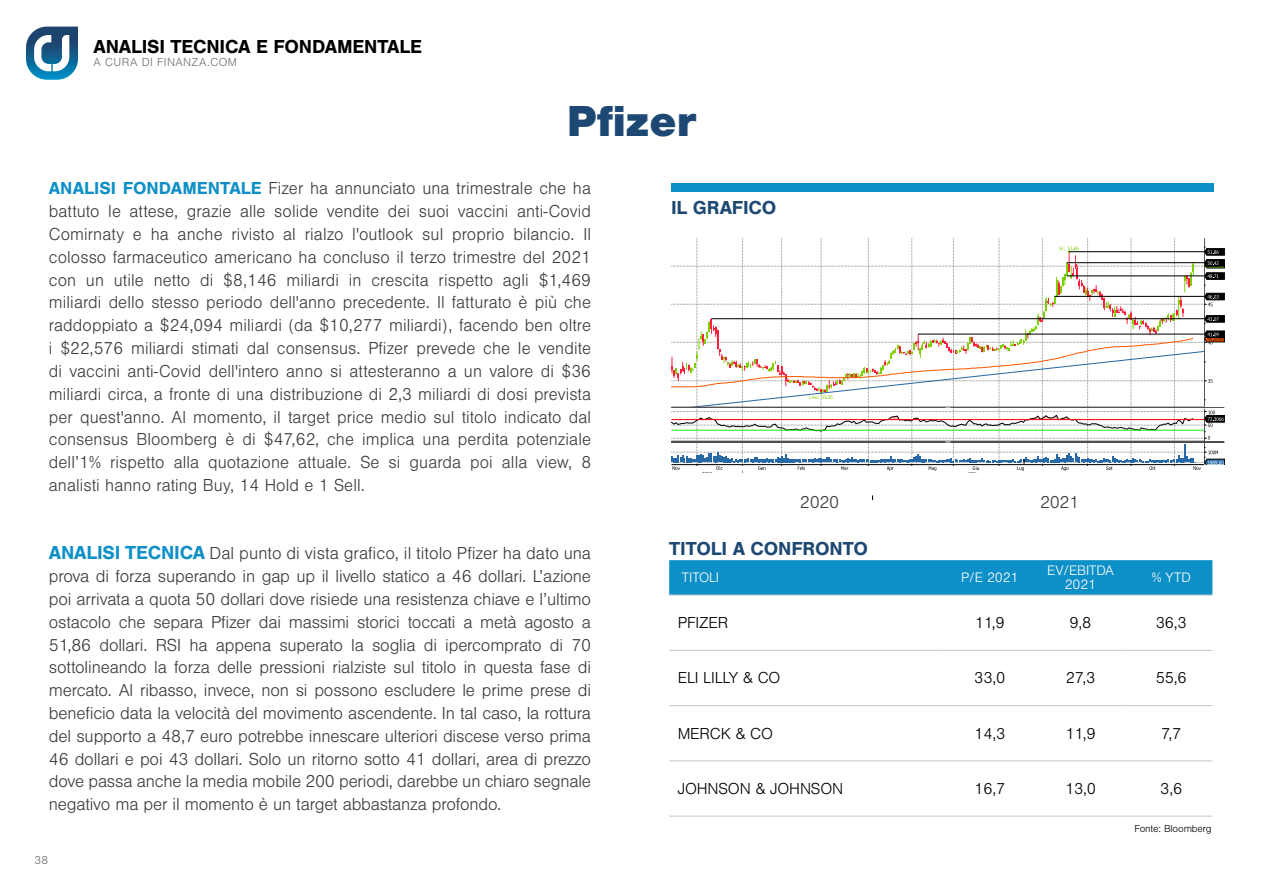
<style>
.page{position:relative;width:1263px;height:893px;background:#fff}
.page>*{position:absolute;margin:0;border:0;box-sizing:border-box;transform-origin:0 0}
.t1{font:900 45px "Nimbus San";color:#1d4873}
.t2{font:700 19.5px "Nimbus San";letter-spacing:-.01em;color:#000}
.t3{font:700 19.5px "Nimbus San";letter-spacing:-.01em;color:#1d4873}
.t4{font:300 18px/22.8px "Nimbus San";letter-spacing:-.01em;color:#3c3c3b;text-align:justify}
.t5{font:300 16.5px "Nimbus San";letter-spacing:-.01em;color:#000}
.t6{font:300 14.25px/13.5px "Nimbus San";letter-spacing:-.01em;color:#fff;text-align:center}
.t7{font:300 12px "Nimbus San";letter-spacing:.03em;color:#706f6f}
.t8{font:300 10.5px "Nimbus San";letter-spacing:-.01em;color:#000}
.s1{font-weight:700;color:#0d8fc7}
.s2{font-weight:700;font-size:19.5px;color:#0d8fc7}
</style>
<div class="page">
<svg style="left:26px;top:27px;width:52px;height:53px"></svg>
<div style="left:669px;top:560px;width:543px;height:35px;background:#0d8fc7"></div>
<hr style="left:940px;top:595px;width:91px;height:1px;background:#c6c6c6">
<hr style="left:940px;top:650px;width:91px;height:1px;background:#c6c6c6">
<hr style="left:940px;top:705px;width:91px;height:1px;background:#c6c6c6">
<hr style="left:940px;top:761px;width:91px;height:1px;background:#c6c6c6">
<hr style="left:940px;top:816px;width:91px;height:1px;background:#c6c6c6">
<hr style="left:1031px;top:595px;width:91px;height:1px;background:#c6c6c6">
<hr style="left:1031px;top:650px;width:91px;height:1px;background:#c6c6c6">
<hr style="left:1031px;top:705px;width:91px;height:1px;background:#c6c6c6">
<hr style="left:1031px;top:761px;width:91px;height:1px;background:#c6c6c6">
<hr style="left:1031px;top:816px;width:91px;height:1px;background:#c6c6c6">
<hr style="left:1122px;top:595px;width:90px;height:1px;background:#c6c6c6">
<hr style="left:1122px;top:650px;width:90px;height:1px;background:#c6c6c6">
<hr style="left:1122px;top:705px;width:90px;height:1px;background:#c6c6c6">
<hr style="left:1122px;top:761px;width:90px;height:1px;background:#c6c6c6">
<hr style="left:1122px;top:816px;width:90px;height:1px;background:#c6c6c6">
<hr style="left:669px;top:595px;width:271px;height:1px;background:#c6c6c6">
<hr style="left:669px;top:650px;width:271px;height:1px;background:#c6c6c6">
<hr style="left:669px;top:705px;width:271px;height:1px;background:#c6c6c6">
<hr style="left:669px;top:761px;width:271px;height:1px;background:#c6c6c6">
<hr style="left:669px;top:816px;width:271px;height:1px;background:#c6c6c6">
<div style="left:671px;top:183px;width:542px;height:8px;background:#0d8fc7"></div>
<svg style="left:671px;top:238px;width:553px;height:235px"></svg>
<p class="t2" style="left:94px;top:35px;width:330px">ANALISI TECNICA E FONDAMENTALE</p>
<p class="t7" style="left:94px;top:56px;width:145px">A CURA DI FINANZA.COM</p>
<h1 class="t1" style="left:567px;top:96px;width:132px">Pfizer</h1>
<p class="t4" style="left:49px;top:178px;width:544px"><span class="s1">ANALISI FONDAMENTALE</span> Fizer ha annunciato una trimestrale che ha battuto le attese, grazie alle solide vendite dei suoi vaccini anti-Covid Comirnaty e ha anche rivisto al rialzo l'outlook sul proprio bilancio. Il colosso farmaceutico americano ha concluso il terzo trimestre del 2021 con un utile netto di $8,146 miliardi in crescita rispetto agli $1,469 miliardi dello stesso periodo dell'anno precedente. Il fatturato è più che raddoppiato a $24,094 miliardi (da $10,277 miliardi), facendo ben oltre i $22,576 miliardi stimati dal consensus. Pfizer prevede che le vendite di vaccini anti-Covid dell'intero anno si attesteranno a un valore di $36 miliardi circa, a fronte di una distribuzione di 2,3 miliardi di dosi prevista per quest'anno. Al momento, il target price medio sul titolo indicato dal consensus Bloomberg è di $47,62, che implica una perdita potenziale dell’1% rispetto alla quotazione attuale. Se si guarda poi alla view, 8 analisti hanno rating Buy, 14 Hold e 1 Sell.</p>
<p class="t3" style="left:671px;top:197px;width:107px">IL GRAFICO</p>
<p class="t4" style="left:800px;top:491px;width:41px">2020</p>
<p class="t4" style="left:1040px;top:491px;width:41px">2021</p>
<p class="t4" style="left:49px;top:542px;width:544px"><span class="s2">ANALISI TECNICA</span> Dal punto di vista grafico, il titolo Pfizer ha dato una prova di forza superando in gap up il livello statico a 46 dollari. L’azione poi arrivata a quota 50 dollari dove risiede una resistenza chiave e l’ultimo ostacolo che separa Pfizer dai massimi storici toccati a metà agosto a 51,86 dollari. RSI ha appena superato la soglia di ipercomprato di 70 sottolineando la forza delle pressioni rialziste sul titolo in questa fase di mercato. Al ribasso, invece, non si possono escludere le prime prese di beneficio data la velocità del movimento ascendente. In tal caso, la rottura del supporto a 48,7 euro potrebbe innescare ulteriori discese verso prima 46 dollari e poi 43 dollari. Solo un ritorno sotto 41 dollari, area di prezzo dove passa anche la media mobile 200 periodi, darebbe un chiaro segnale negativo ma per il momento è un target abbastanza profondo.</p>
<p class="t7" style="left:34px;top:854px;width:15px">38</p>
<p class="t3" style="left:669px;top:537px;width:200px">TITOLI A CONFRONTO</p>
<p class="t6" style="left:682px;top:571px;width:39px">TITOLI</p>
<p class="t6" style="left:961px;top:571px;width:59px">P/E 2021</p>
<p class="t6" style="left:1047px;top:564px;width:69px">EV/EBITDA<br>2021</p>
<p class="t6" style="left:1152px;top:571px;width:40px">% YTD</p>
<p class="t5" style="left:678px;top:614px;width:52px">PFIZER</p>
<p class="t5" style="left:975px;top:614px;width:32px">11,9</p>
<p class="t5" style="left:1070px;top:614px;width:23px">9,8</p>
<p class="t5" style="left:1156px;top:614px;width:33px">36,3</p>
<p class="t5" style="left:678px;top:669px;width:104px">ELI LILLY &amp; CO</p>
<p class="t5" style="left:974px;top:669px;width:33px">33,0</p>
<p class="t5" style="left:1066px;top:669px;width:31px">27,3</p>
<p class="t5" style="left:1156px;top:669px;width:33px">55,6</p>
<p class="t5" style="left:678px;top:725px;width:97px">MERCK &amp; CO</p>
<p class="t5" style="left:974px;top:725px;width:32px">14,3</p>
<p class="t5" style="left:1065px;top:725px;width:32px">11,9</p>
<p class="t5" style="left:1161px;top:725px;width:22px">7,7</p>
<p class="t5" style="left:678px;top:780px;width:167px">JOHNSON &amp; JOHNSON</p>
<p class="t5" style="left:974px;top:780px;width:33px">16,7</p>
<p class="t5" style="left:1065px;top:780px;width:33px">13,0</p>
<p class="t5" style="left:1160px;top:780px;width:24px">3,6</p>
<p class="t8" style="left:1134px;top:822px;width:79px">Fonte: Bloomberg</p>
</div>
